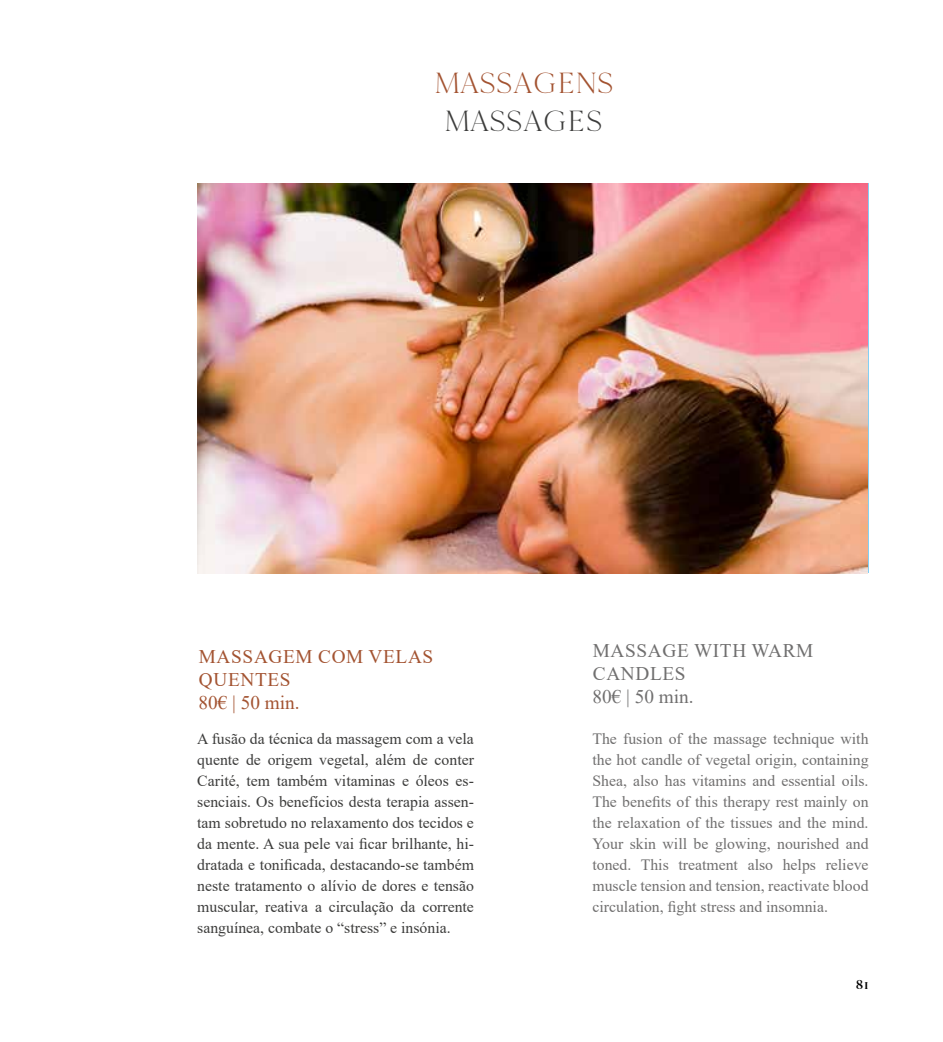
<style>
.page{position:relative;width:943px;height:1042px;background:#fff}
.page>*{position:absolute;margin:0;border:0;box-sizing:border-box;transform-origin:0 0}
.t1{font:31.5px "Cammron";letter-spacing:.025em;color:#a35331}
.t2{font:31.5px "Cammron";letter-spacing:.025em;color:#3c3c3b}
.t3{font:19.25px/22.8px "Times New Roman";letter-spacing:.035em;color:#a35331}
.t4{font:19.25px/22.8px "Times New Roman";letter-spacing:.035em;color:#706f6f}
.t5{font:15.75px/21px "Times New Roman";color:#3c3c3b;text-align:justify}
.t6{font:15.75px/21px "Times New Roman";color:#706f6f;text-align:justify}
.t7{font:700 14px "Cammron";color:#000}
</style>
<div class="page">
<img style="left:197px;top:184px;width:670px;height:389px">
<h1 class="t1" style="left:435px;top:64px;width:180px">MASSAGENS</h1>
<h1 class="t2" style="left:445px;top:102px;width:159px">MASSAGES</h1>
<p class="t4" style="left:592px;top:639px;width:222px">MASSAGE WITH WARM<br>CANDLES<br>80€ | 50 min.</p>
<p class="t3" style="left:198px;top:645px;width:236px">MASSAGEM COM VELAS<br>QUENTES<br>80€ | 50 min.</p>
<p class="t5" style="left:197px;top:727px;width:278px">A fusão da técnica da massagem com a vela quente de origem vegetal, além de conter Carité, tem também vitaminas e óleos es&shy;senciais. Os benefícios desta terapia assen&shy;tam sobretudo no relaxamento dos tecidos e da mente. A sua pele vai ficar brilhante, hi&shy;dratada e tonificada, destacando-se também neste tratamento o alívio de dores e tensão muscular, reativa a circulação da corrente sanguínea, combate o “stress” e insónia.</p>
<p class="t6" style="left:592px;top:727px;width:277px">The fusion of the massage technique with the hot candle of vegetal origin, containing Shea, also has vitamins and essential oils.<br>The benefits of this therapy rest mainly on the relaxation of the tissues and the mind.<br>Your skin will be glowing, nourished and toned. This treatment also helps relieve muscle tension and tension, reactivate blood circulation, fight stress and insomnia.</p>
<p class="t7" style="left:855px;top:976px;width:14px">81</p>
</div>
